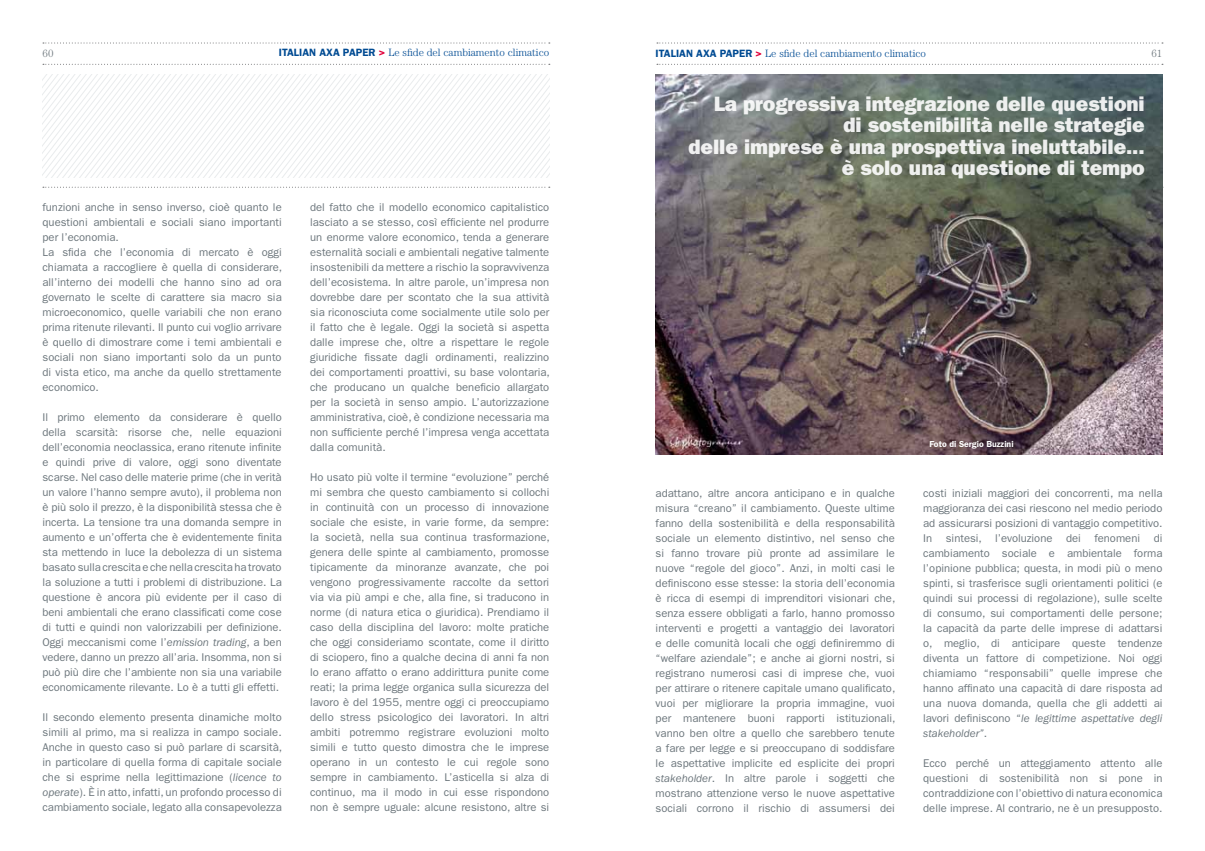
<style>
.page{position:relative;width:1205px;height:851px;background:#fff}
.page>*{position:absolute;margin:0;border:0;box-sizing:border-box;transform-origin:0 0}
.t1{font:800 20.88px/21.5px "Franklin Gothic";letter-spacing:-.005em;color:#fff;text-align:right}
.t2{font:11.25px/15px "Franklin Gothic";color:#6c767c;text-align:justify}
.t3{font:300 10.62px "Century";color:#004b93}
.t4{font:300 10.62px "Century";color:#6c767c}
.t5{font:600 8.75px "Franklin Gothic";color:#fff}
.s1{font-family:"Franklin Gothic";font-weight:600}
.s2{font-family:"Franklin Gothic";font-weight:600;color:#e2003b}
.s3{font-style:italic}
</style>
<div class="page">
<svg style="left:43px;top:64px;width:507px;height:1px"></svg>
<svg style="left:43px;top:43px;width:507px;height:1px"></svg>
<svg style="left:43px;top:187px;width:507px;height:1px"></svg>
<svg style="left:42px;top:74px;width:507px;height:103px"></svg>
<svg style="left:657px;top:64px;width:506px;height:1px"></svg>
<svg style="left:657px;top:43px;width:506px;height:1px"></svg>
<img style="left:656px;top:74px;width:506px;height:380px">
<p class="t4" style="left:43px;top:47px;width:13px">60</p>
<p class="t3" style="left:279px;top:46px;width:272px"><span class="s1">ITALIAN AXA PAPER</span> <span class="s2">&gt;</span> Le sfide del cambiamento climatico</p>
<p class="t3" style="left:656px;top:47px;width:272px"><span class="s1">ITALIAN AXA PAPER</span> <span class="s2">&gt;</span> Le sfide del cambiamento climatico</p>
<p class="t4" style="left:1151px;top:47px;width:13px">61</p>
<p class="t2" style="left:43px;top:199px;width:241px;text-align:left">funzioni anche in senso inverso, cioè quanto le questioni ambientali e sociali siano importanti per l’economia.<br>La sfida che l’economia di mercato è oggi chiamata a raccogliere è quella di considerare, all’interno dei modelli che hanno sino ad ora governato le scelte di carattere sia macro sia microeconomico, quelle variabili che non erano prima ritenute rilevanti. I l punto cui voglio arrivare è quello di dimostrare come i temi ambientali e sociali non siano importanti solo da un punto di vista etico, ma anche da quello strettamente economico.</p>
<p class="t2" style="left:43px;top:409px;width:241px">I l primo elemento da considerare è quello della scarsità: risorse che, nelle equazioni dell’economia neoclassica, erano ritenute infinite e quindi prive di valore, oggi sono diventate scarse. Nel caso delle materie prime (che in verità un valore l’hanno sempre avuto), il problema non è più solo il prezzo, è la disponibilità stessa che è incerta. La tensione tra una domanda sempre in aumento e un’offerta che è evidentemente finita sta mettendo in luce la debolezza di un sistema basato sulla crescita e che nella crescita ha trovato la soluzione a tutti i problemi di distribuzione. La questione è ancora più evidente per il caso di beni ambientali che erano classificati come cose di tutti e quindi non valorizzabili per definizione.<br>Oggi meccanismi come l’<span class="s3">emission trading</span>, a ben vedere, danno un prezzo all’aria. I nsomma, non si può più dire che l’ambiente non sia una variabile economicamente rilevante. Lo è a tutti gli effetti.</p>
<p class="t2" style="left:43px;top:709px;width:241px">I l secondo elemento presenta dinamiche molto simili al primo, ma si realizza in campo sociale.<br>Anche in questo caso si può parlare di scarsità, in particolare di quella forma di capitale sociale che si esprime nella legittimazione (<span class="s3">licence to operate</span>). È in atto, infatti, un profondo processo di cambiamento sociale, legato alla consapevolezza</p>
<p class="t2" style="left:310px;top:199px;width:241px">del fatto che il modello economico capitalistico lasciato a se stesso, così efficiente nel produrre un enorme valore economico, tenda a generare esternalità sociali e ambientali negative talmente insostenibili da mettere a rischio la sopravvivenza dell’ecosistema. I n altre parole, un’impresa non dovrebbe dare per scontato che la sua attività sia riconosciuta come socialmente utile solo per il fatto che è legale. Oggi la società si aspetta dalle imprese che, oltre a rispettare le regole giuridiche fissate dagli ordinamenti, realizzino dei comportamenti proattivi, su base volontaria, che producano un qualche beneficio allargato per la società in senso ampio. L’autorizzazione amministrativa, cioè, è condizione necessaria ma non sufficiente perché l’impresa venga accettata dalla comunità.</p>
<p class="t2" style="left:310px;top:469px;width:241px">Ho usato più volte il termine “evoluzione” perché mi sembra che questo cambiamento si collochi in continuità con un processo di innovazione sociale che esiste, in varie forme, da sempre: la società, nella sua continua trasformazione, genera delle spinte al cambiamento, promosse tipicamente da minoranze avanzate, che poi vengono progressivamente raccolte da settori via via più ampi e che, alla fine, si traducono in norme (di natura etica o giuridica). Prendiamo il caso della disciplina del lavoro: molte pratiche che oggi consideriamo scontate, come il diritto di sciopero, fino a qualche decina di anni fa non lo erano affatto o erano addirittura punite come reati; la prima legge organica sulla sicurezza del lavoro è del 1955, mentre oggi ci preoccupiamo dello stress psicologico dei lavoratori. I n altri ambiti potremmo registrare evoluzioni molto simili e tutto questo dimostra che le imprese operano in un contesto le cui regole sono sempre in cambiamento. L’asticella si alza di continuo, ma il modo in cui esse rispondono non è sempre uguale: alcune resistono, altre si</p>
<h1 class="t1" style="left:688px;top:92px;width:458px">La progressiva integrazione delle questioni<br>di sostenibilità nelle strategie<br>delle imprese è una prospettiva ineluttabile... è solo una questione di tempo</h1>
<p class="t5" style="left:929px;top:439px;width:86px">FOTO DI SERGIO BUZZINI</p>
<p class="t2" style="left:656px;top:485px;width:241px">adattano, altre ancora anticipano e in qualche misura “creano” il cambiamento. Queste ultime fanno della sostenibilità e della responsabilità sociale un elemento distintivo, nel senso che si fanno trovare più pronte ad assimilare le nuove “regole del gioco”. Anzi, in molti casi le definiscono esse stesse: la storia dell’economia è ricca di esempi di imprenditori visionari che, senza essere obbligati a farlo, hanno promosso interventi e progetti a vantaggio dei lavoratori e delle comunità locali che oggi definiremmo di “welfare aziendale”; e anche ai giorni nostri, si registrano numerosi casi di imprese che, vuoi per attirare o ritenere capitale umano qualificato, vuoi per migliorare la propria immagine, vuoi per mantenere buoni rapporti istituzionali, vanno ben oltre a quello che sarebbero tenute a fare per legge e si preoccupano di soddisfare le aspettative implicite ed esplicite dei propri <span class="s3">stakeholder</span>. I n altre parole i soggetti che mostrano attenzione verso le nuove aspettative sociali corrono il rischio di assumersi dei</p>
<p class="t2" style="left:923px;top:485px;width:241px">costi iniziali maggiori dei concorrenti, ma nella maggioranza dei casi riescono nel medio periodo ad assicurarsi posizioni di vantaggio competitivo.<br>I n sintesi, l’evoluzione dei fenomeni di cambiamento sociale e ambientale forma l’opinione pubblica; questa, in modi più o meno spinti, si trasferisce sugli orientamenti politici (e quindi sui processi di regolazione), sulle scelte di consumo, sui comportamenti delle persone; la capacità da parte delle imprese di adattarsi o, meglio, di anticipare queste tendenze diventa un fattore di competizione. Noi oggi chiamiamo “responsabili” quelle imprese che hanno affinato una capacità di dare risposta ad una nuova domanda, quella che gli addetti ai lavori definiscono “<span class="s3">le legittime aspettative degli stakeholder”</span>.</p>
<p class="t2" style="left:923px;top:755px;width:241px">Ecco perché un atteggiamento attento alle questioni di sostenibilità non si pone in contraddizione con l’obiettivo di natura economica delle imprese. Al contrario, ne è un presupposto.</p>
</div>
